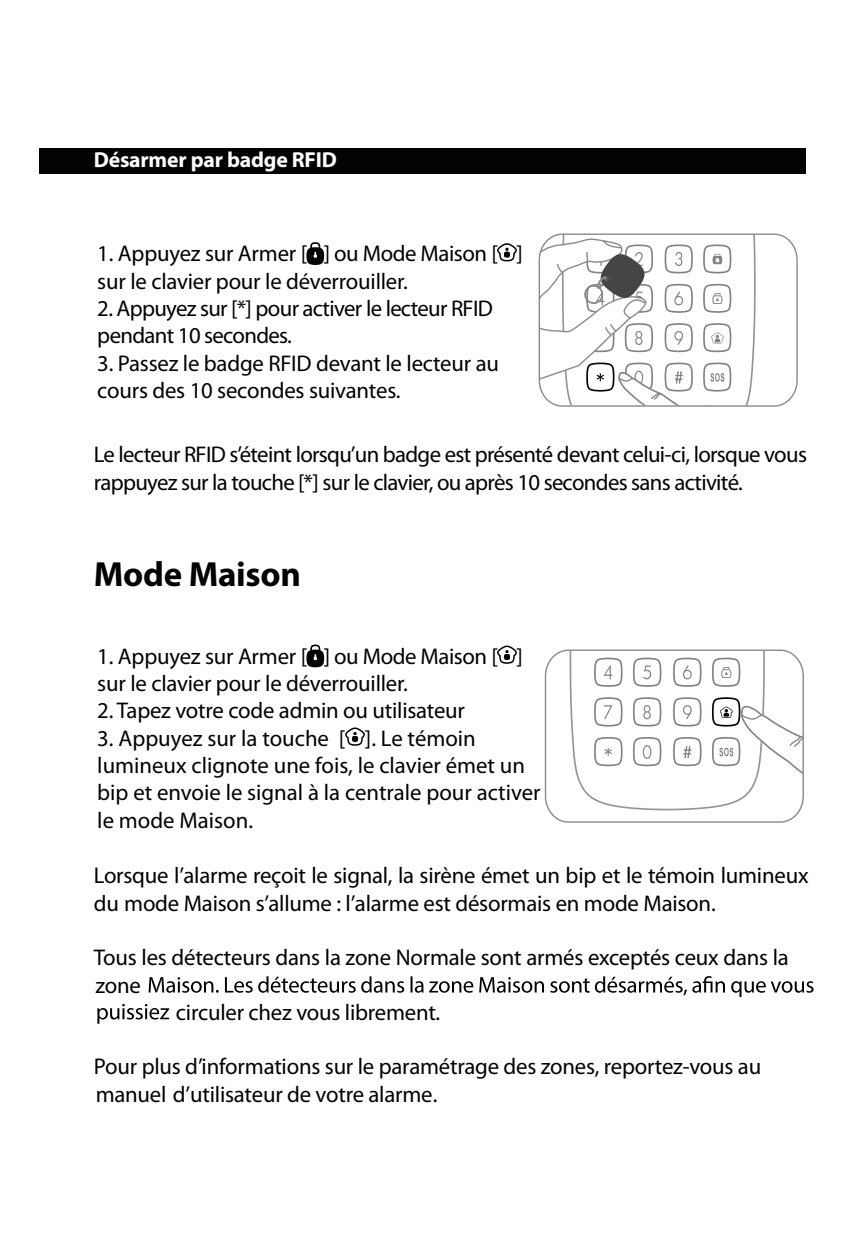
<style>
.page{position:relative;width:844px;height:1241px;background:#fff}
.page>*{position:absolute;margin:0;border:0;box-sizing:border-box;transform-origin:0 0}
.t1{font:700 35px "Myriad Pro";letter-spacing:-.01em;color:#030303}
.t2{font:22.75px/27.3px "Myriad Pro";letter-spacing:-.01em;color:#030303}
.t3{font:22.75px/27.3px "Myriad Pro";letter-spacing:-.03em;color:#030303}
.t4{font:700 21.7px "Myriad Pro";letter-spacing:-.01em;color:#fff}
</style>
<div class="page">
<svg style="left:306px;top:242px;width:18px;height:23px"></svg>
<svg style="left:497px;top:243px;width:20px;height:18px"></svg>
<svg style="left:540px;top:234px;width:252px;height:171px"></svg>
<div style="left:538px;top:233px;width:259px;height:173px;border:1px solid #8a8b8d;border-radius:24px"></div>
<svg style="left:306px;top:644px;width:18px;height:23px"></svg>
<svg style="left:497px;top:645px;width:20px;height:18px"></svg>
<svg style="left:345px;top:727px;width:20px;height:18px"></svg>
<svg style="left:569px;top:650px;width:234px;height:171px"></svg>
<div style="left:544px;top:649px;width:259px;height:173px;border:1px solid #8a8b8d;border-radius:24px"></div>
<svg style="left:148px;top:976px;width:665px;height:20px"></svg>
<svg style="left:97px;top:1003px;width:72px;height:20px"></svg>
<div style="left:39px;top:148px;width:766px;height:26px;background:#030303"></div>
<p class="t4" style="left:94px;top:148px;width:244px">Désarmer par badge RFID</p>
<p class="t2" style="left:97px;top:240px;width:427px">1. Appuyez sur Armer [ ] ou Mode Maison [ ] sur le clavier pour le déverrouiller.</p>
<p class="t3" style="left:97px;top:295px;width:397px">2. Appuyez sur [*] pour activer le lecteur RFID pendant 10 secondes.</p>
<p class="t2" style="left:97px;top:350px;width:403px">3. Passez le badge RFID devant le lecteur au cours des 10 secondes suivantes.</p>
<p class="t3" style="left:94px;top:441px;width:714px">Le lecteur RFID s’éteint lorsqu’un badge est présenté devant celui-ci, lorsque vous rappuyez sur la touche [*] sur le clavier, ou après 10 secondes sans activité.</p>
<h1 class="t1" style="left:94px;top:554px;width:208px">Mode Maison</h1>
<p class="t2" style="left:97px;top:643px;width:427px">1. Appuyez sur Armer [ ] ou Mode Maison [ ] sur le clavier pour le déverrouiller.</p>
<p class="t2" style="left:97px;top:697px;width:369px">2. Tapez votre code admin ou utilisateur</p>
<p class="t2" style="left:97px;top:724px;width:445px">3. Appuyez sur la touche [ ]. Le témoin lumineux clignote une fois, le clavier émet un bip et envoie le signal à la centrale pour activer le mode Maison.</p>
<p class="t2" style="left:94px;top:862px;width:716px">Lorsque l’alarme reçoit le signal, la sirène émet un bip et le témoin lumineux du mode Maison s’allume : l’alarme est désormais en mode Maison.</p>
<p class="t2" style="left:94px;top:944px;width:696px">Tous les détecteurs dans la zone Normale sont armés exceptés ceux dans la</p>
<p class="t2" style="left:95px;top:971px;width:47px">zone</p>
<p class="t2" style="left:176px;top:998px;width:266px">circuler chez vous librement.</p>
<p class="t2" style="left:94px;top:1053px;width:668px">Pour plus d’informations sur le paramétrage des zones, reportez-vous au manuel d’utilisateur de votre alarme.</p>
</div>
